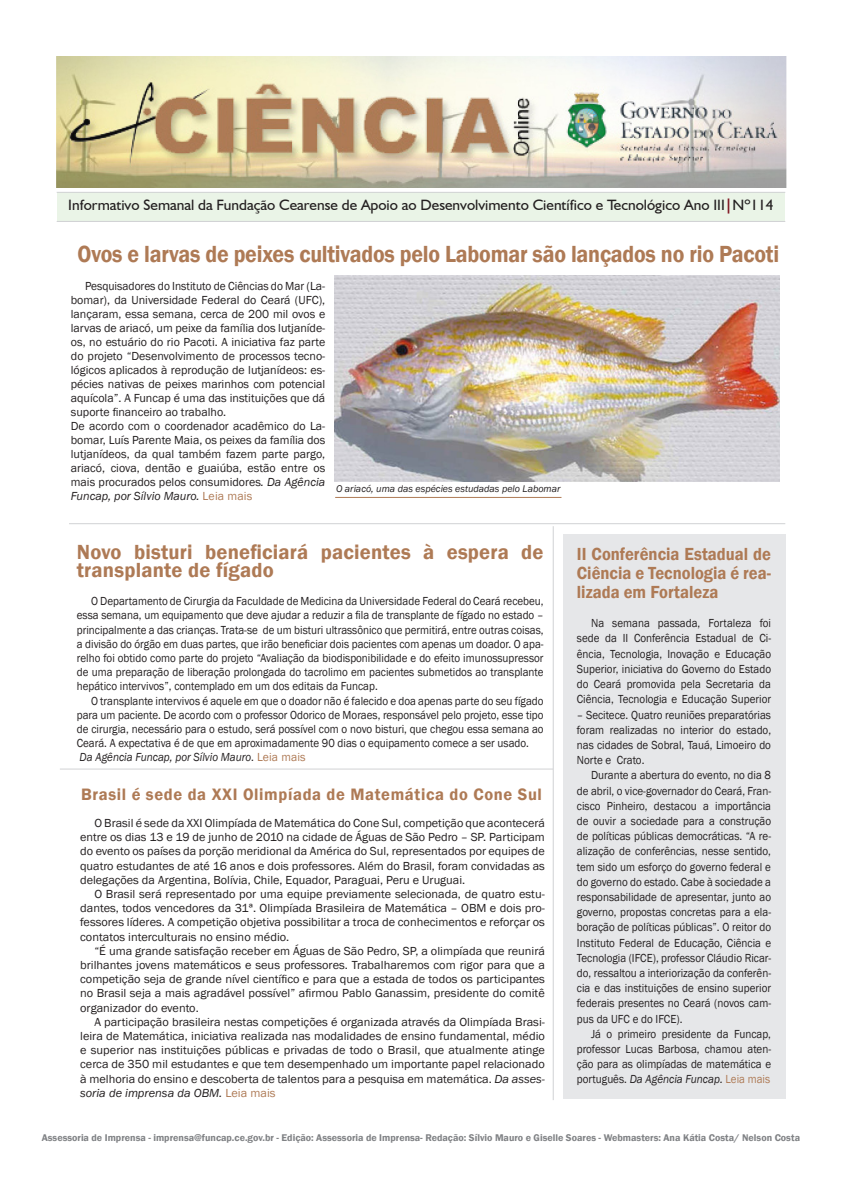
<style>
.page{position:relative;width:842px;height:1191px;background:#fff}
.page>*{position:absolute;margin:0;border:0;box-sizing:border-box;transform-origin:0 0}
.t1{font:600 24px "Franklin Gothic";letter-spacing:-.01em;color:#ae7a55;scale:.91 1}
.t2{font:600 21px/18px "Franklin Gothic";letter-spacing:.01em;color:#ae7a55}
.t3{font:600 18px/19px "Franklin Gothic";color:#ae7a55;text-align:justify;scale:.92 1}
.t4{font:600 17px "Franklin Gothic";letter-spacing:.04em;color:#ae7a55}
.t5{font:15px "Humanist 521 BT";color:#231f20}
.t6{font:12px/15.2px "Franklin Gothic";color:#231f20;text-align:justify;scale:.92 1}
.t7{font:12px/14.2px "Franklin Gothic";color:#231f20;text-align:justify}
.t8{font:12px/14px "Franklin Gothic";color:#231f20;text-align:justify;scale:.95 1}
.t9{font:italic 12px "Franklin Gothic";color:#231f20;scale:.92 1}
.t10{font:600 10px "Franklin Gothic";color:#808285}
.t11{font:italic 10px "Franklin Gothic";color:#231f20}
.s1{font-weight:700;color:#7f1421}
.s2{font-style:italic}
.s3{color:#ae7a55}
.s4{font-style:normal}
.s5{font-style:normal;color:#ae7a55}
</style>
<div class="page">
<div style="left:57px;top:193px;width:728px;height:28px;background:#eaf4e7"></div>
<img style="left:56px;top:57px;width:730px;height:130px">
<hr style="left:57px;top:192px;width:728px;height:1px;background:#d1d2d4">
<hr style="left:57px;top:221px;width:728px;height:1px;background:#d1d2d4">
<hr style="left:553px;top:526px;width:1px;height:574px;background:#d1d2d4">
<div style="left:563px;top:534px;width:222px;height:564px;background:#e6e7e9"></div>
<hr style="left:60px;top:768px;width:493px;height:1px;background:#d1d2d4">
<hr style="left:69px;top:523px;width:716px;height:1px;background:#d1d2d4">
<img style="left:334px;top:275px;width:445px;height:206px">
<hr style="left:335px;top:497px;width:226px;height:1px;background:#ae7a55">
<p class="t5" style="left:68px;top:196px;width:707px">Informativo Semanal da Fundação Cearense de Apoio ao Desenvolvimento Científico e Tecnológico Ano III<span class="s1">|</span>Nº114</p>
<p class="t1" style="left:78px;top:239px;width:772px">Ovos e larvas de peixes cultivados pelo Labomar são lançados no rio Pacoti</p>
<p class="t8" style="left:71px;top:279px;width:269px;text-indent:14px">Pesquisadores do Instituto de Ciências do Mar (La&shy;bomar), da Universidade Federal do Ceará (UFC), lançaram, essa semana, cerca de 200 mil ovos e larvas de ariacó, um peixe da família dos lutjaníde&shy;os, no estuário do rio Pacoti. A iniciativa faz parte do projeto “Desenvolvimento de processos tecno&shy;lógicos aplicados à reprodução de lutjanídeos: es&shy;pécies nativas de peixes marinhos com potencial aquícola”. A Funcap é uma das instituições que dá suporte financeiro ao trabalho.</p>
<p class="t7" style="left:71px;top:419px;width:256px">De acordo com o coordenador acadêmico do La&shy;bomar, Luís Parente Maia, os peixes da família dos lutjanídeos, da qual também fazem parte pargo, ariacó, ciova, dentão e guaiúba, estão entre os mais procurados pelos consumidores<span class="s2">. Da Agência Funcap, por Sílvio Mauro.</span> <span class="s3">Leia mais</span></p>
<p class="t11" style="left:336px;top:483px;width:226px">O ariacó, uma das espécies estudadas pelo Labomar</p>
<p class="t2" style="left:77px;top:543px;width:468px">Novo bisturi beneficiará pacientes à espera de transplante de fígado</p>
<p class="t6" style="left:77px;top:594px;width:509px;line-height:14.2px;text-indent:14px">O Departamento de Cirurgia da Faculdade de Medicina da Universidade Federal do Ceará recebeu, essa semana, um equipamento que deve ajudar a reduzir a fila de transplante de fígado no estado – principalmente a das crianças. Trata-se de um bisturi ultrassônico que permitirá, entre outras coisas, a divisão do órgão em duas partes, que irão beneficiar dois pacientes com apenas um doador. O apa&shy;relho foi obtido como parte do projeto “Avaliação da biodisponibilidade e do efeito imunossupressor de uma preparação de liberação prolongada do tacrolimo em pacientes submetidos ao transplante hepático intervivos”, contemplado em um dos editais da Funcap.</p>
<p class="t6" style="left:77px;top:693px;width:509px;line-height:14.2px;text-indent:14px">O transplante intervivos é aquele em que o doador não é falecido e doa apenas parte do seu fígado para um paciente. De acordo com o professor Odorico de Moraes, responsável pelo projeto, esse tipo de cirurgia, necessário para o estudo, será possível com o novo bisturi, que chegou essa semana ao Ceará. A expectativa é de que em aproximadamente 90 dias o equipamento comece a ser usado.</p>
<p class="t9" style="left:80px;top:750px;width:247px">Da Agência Funcap, por Sílvio Mauro<span class="s4">.</span> <span class="s5">Leia mais</span></p>
<p class="t4" style="left:81px;top:783px;width:462px">Brasil é sede da XXI Olimpíada de Matemática do Cone Sul</p>
<p class="t7" style="left:80px;top:816px;width:466px;text-indent:14px">O Brasil é sede da XXI Olimpíada de Matemática do Cone Sul, competição que acontecerá entre os dias 13 e 19 de junho de 2010 na cidade de Águas de São Pedro – SP. Participam do evento os países da porção meridional da América do Sul, representados por equipes de quatro estudantes de até 16 anos e dois professores. Além do Brasil, foram convidadas as delegações da Argentina, Bolívia, Chile, Equador, Paraguai, Peru e Uruguai.</p>
<p class="t7" style="left:80px;top:887px;width:466px;text-indent:14px">O Brasil será representado por uma equipe previamente selecionada, de quatro estu&shy;dantes, todos vencedores da 31ª. Olimpíada Brasileira de Matemática – OBM e dois pro&shy;fessores líderes. A competição objetiva possibilitar a troca de conhecimentos e reforçar os contatos interculturais no ensino médio.</p>
<p class="t7" style="left:80px;top:944px;width:466px;text-indent:14px">“É uma grande satisfação receber em Águas de São Pedro, SP, a olimpíada que reunirá brilhantes jovens matemáticos e seus professores. Trabalharemos com rigor para que a competição seja de grande nível científico e para que a estada de todos os participantes no Brasil seja a mais agradável possível” afirmou Pablo Ganassim, presidente do comitê organizador do evento.</p>
<p class="t7" style="left:80px;top:1015px;width:466px;text-indent:14px">A participação brasileira nestas competições é organizada através da Olimpíada Brasi&shy;leira de Matemática, iniciativa realizada nas modalidades de ensino fundamental, médio e superior nas instituições públicas e privadas de todo o Brasil, que atualmente atinge cerca de 350 mil estudantes e que tem desempenhado um importante papel relacionado à melhoria do ensino e descoberta de talentos para a pesquisa em matemática. <span class="s2">Da asses&shy;soria de imprensa da OBM.</span> <span class="s3">Leia mais</span></p>
<p class="t3" style="left:577px;top:545px;width:213px">II Conferência Estadual de Ciência e Tecnologia é rea&shy;lizada em Fortaleza</p>
<p class="t6" style="left:577px;top:616px;width:213px;text-indent:14px">Na semana passada, Fortaleza foi sede da II Conferência Estadual de Ci&shy;ência, Tecnologia, Inovação e Educação Superior, iniciativa do Governo do Estado do Ceará promovida pela Secretaria da Ciência, Tecnologia e Educação Superior</p>
<p class="t6" style="left:577px;top:707px;width:213px">– Secitece. Quatro reuniões preparatórias foram realizadas no interior do estado, nas cidades de Sobral, Tauá, Limoeiro do Norte e Crato.</p>
<p class="t6" style="left:577px;top:768px;width:213px;text-indent:14px">Durante a abertura do evento, no dia 8 de abril, o vice-governador do Ceará, Fran&shy;cisco Pinheiro, destacou a importância de ouvir a sociedade para a construção de políticas públicas democráticas. “A re&shy;alização de conferências, nesse sentido, tem sido um esforço do governo federal e do governo do estado. Cabe à sociedade a responsabilidade de apresentar, junto ao governo, propostas concretas para a ela&shy;boração de políticas públicas”. O reitor do Instituto Federal de Educação, Ciência e Tecnologia (IFCE), professor Cláudio Ricar&shy;do, ressaltou a interiorização da conferên&shy;cia e das instituições de ensino superior federais presentes no Ceará (novos cam&shy;pus da UFC e do IFCE).</p>
<p class="t6" style="left:577px;top:1026px;width:213px;text-indent:14px">Já o primeiro presidente da Funcap, professor Lucas Barbosa, chamou aten&shy;ção para as olimpíadas de matemática e português. <span class="s2">Da Agência Funcap.</span> <span class="s3">Leia mais</span></p>
<p class="t10" style="left:42px;top:1131px;width:760px">Assessoria de Imprensa - imprensa@funcap.ce.gov.br - Edição: Assessoria de Imprensa- Redação: Sílvio Mauro e Giselle Soares - Webmasters: Ana Kátia Costa/ Nelson Costa</p>
</div>
